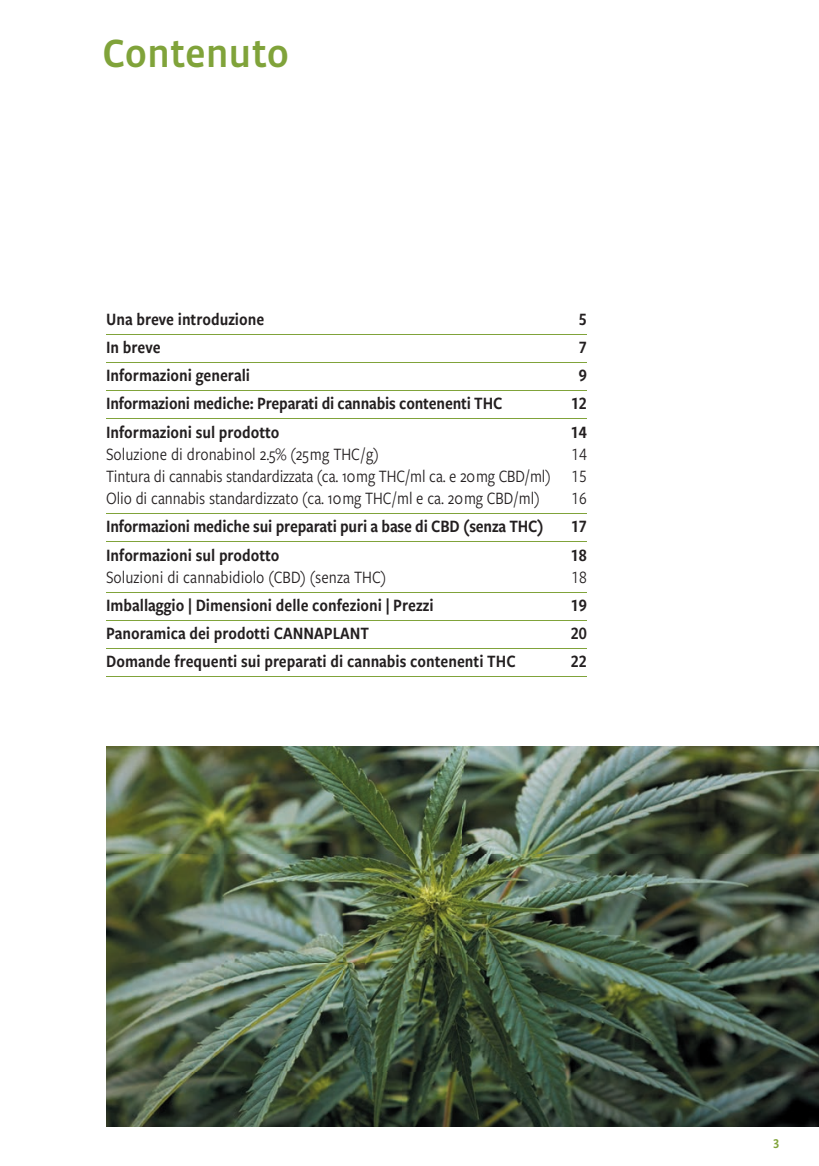
<style>
.page{position:relative;width:819px;height:1166px;background:#fff}
.page>*{position:absolute;margin:0;border:0;box-sizing:border-box;transform-origin:0 0}
.t1{font:500 40.25px "Vista Sans OTCE";letter-spacing:-.02em;color:#80a33a}
.t2{font:18.03px "Freight Sans Cnd Pro Semi";color:#231f20}
.t3{font:18.03px/22.2px "Freight Sans Cnd Pro";color:#231f20;text-align:justify}
.t4{font:14px "Freight Sans Cnd Pro Semi";color:#80a33a}
</style>
<div class="page">
<hr style="left:106px;top:334px;width:481px;height:1px;background:#80a33a">
<hr style="left:106px;top:362px;width:481px;height:1px;background:#80a33a">
<hr style="left:106px;top:390px;width:481px;height:1px;background:#80a33a">
<hr style="left:106px;top:418px;width:481px;height:1px;background:#80a33a">
<hr style="left:106px;top:513px;width:481px;height:1px;background:#80a33a">
<hr style="left:106px;top:541px;width:481px;height:1px;background:#80a33a">
<hr style="left:106px;top:592px;width:481px;height:1px;background:#80a33a">
<hr style="left:106px;top:620px;width:481px;height:1px;background:#80a33a">
<hr style="left:106px;top:648px;width:481px;height:1px;background:#80a33a">
<hr style="left:106px;top:676px;width:481px;height:1px;background:#80a33a">
<img style="left:106px;top:746px;width:713px;height:380px">
<h1 class="t1" style="left:102px;top:30px;width:189px">Contenuto</h1>
<p class="t2" style="left:106px;top:307px;width:160px">Una breve introduzione</p>
<p class="t2" style="left:579px;top:307px;width:10px">5</p>
<p class="t2" style="left:106px;top:335px;width:56px">In breve</p>
<p class="t2" style="left:579px;top:335px;width:10px">7</p>
<p class="t2" style="left:106px;top:363px;width:145px">Informazioni generali</p>
<p class="t2" style="left:579px;top:363px;width:10px">9</p>
<p class="t2" style="left:106px;top:391px;width:398px">Informazioni mediche: Preparati di cannabis contenenti THC</p>
<p class="t2" style="left:571px;top:391px;width:17px">12</p>
<p class="t2" style="left:106px;top:419px;width:175px">Informazioni sul prodotto</p>
<p class="t2" style="left:571px;top:419px;width:18px">14</p>
<p class="t3" style="left:106px;top:442px;width:274px">Soluzione di dronabinol 2.5% (25 mg THC / g)</p>
<p class="t3" style="left:106px;top:442px;width:482px;text-indent:465px">14<br>Tintura di cannabis standardizzata (ca. 10 mg THC / ml ca. e 20 mg CBD / ml) 15<br>Olio di cannabis standardizzato (ca. 10 mg THC / ml e ca. 20 mg CBD / ml)</p>
<p class="t3" style="left:571px;top:486px;width:17px">16</p>
<p class="t2" style="left:106px;top:514px;width:439px">Informazioni mediche sui preparati puri a base di CBD (senza THC)</p>
<p class="t2" style="left:571px;top:514px;width:17px">17</p>
<p class="t2" style="left:106px;top:542px;width:175px">Informazioni sul prodotto</p>
<p class="t2" style="left:571px;top:542px;width:18px">18</p>
<p class="t3" style="left:106px;top:565px;width:282px">Soluzioni di cannabidiolo (CBD) (senza THC)</p>
<p class="t3" style="left:571px;top:565px;width:17px">18</p>
<p class="t2" style="left:106px;top:593px;width:329px">Imballaggio | Dimensioni delle confezioni | Prezzi</p>
<p class="t2" style="left:571px;top:593px;width:18px">19</p>
<p class="t2" style="left:106px;top:621px;width:264px">Panoramica dei prodotti CANNAPLANT</p>
<p class="t2" style="left:571px;top:621px;width:18px">20</p>
<p class="t2" style="left:106px;top:649px;width:411px">Domande frequenti sui preparati di cannabis contenenti THC</p>
<p class="t2" style="left:571px;top:649px;width:18px">22</p>
<p class="t4" style="left:773px;top:1134px;width:8px">3</p>
</div>
